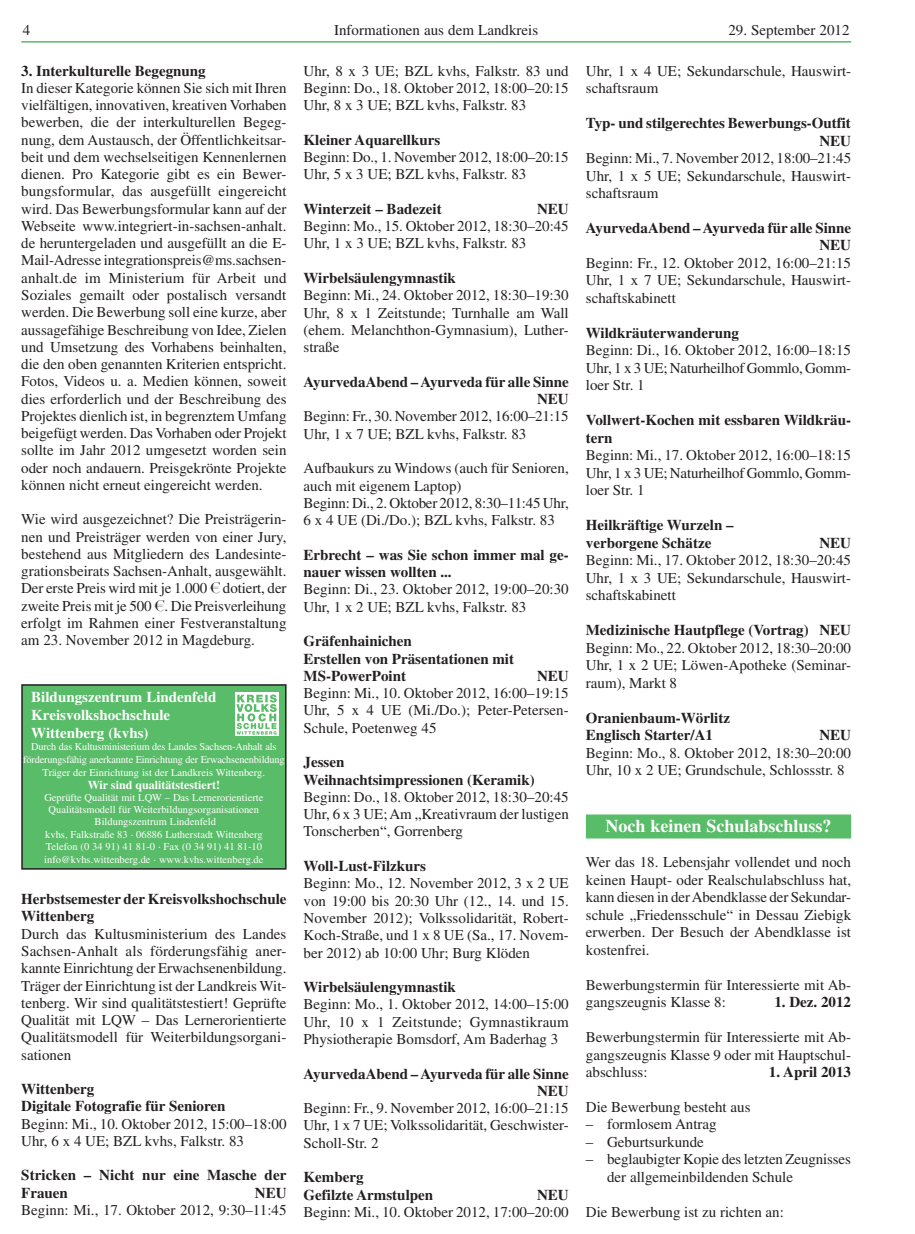
<style>
.page{position:relative;width:915px;height:1234px;background:#fff}
.page>*{position:absolute;margin:0;border:0;box-sizing:border-box;transform-origin:0 0}
.t1{font:700 18px "Times";color:#fff}
.t2{font:15px/17.2px "Times";color:#231f20;text-align:justify}
.t3{font:700 15px/17.2px "Times";color:#231f20}
.t4{font:700 15px/18px "Times";color:#fff}
.t5{font:700 12px "Times";color:#fff}
.t6{font:10.5px/12.3px "Times";color:#fff;text-align:center}
.s1{font-family:"Linotype Euro Font Ato F"}
</style>
<div class="page">
<hr style="left:21px;top:41px;width:829px;height:2px;background:#59bc68">
<div style="left:22px;top:684px;width:264px;height:184px;background:#59bc68"></div>
<div style="left:21px;top:684px;width:265px;height:185px;border:2px solid #231f20"></div>
<svg style="left:235px;top:692px;width:43px;height:43px"></svg>
<svg style="left:236px;top:694px;width:40px;height:40px"></svg>
<div style="left:585px;top:814px;width:265px;height:24px;background:#59bc68"></div>
<p class="t2" style="left:23px;top:21px;width:9px">4</p>
<p class="t2" style="left:334px;top:21px;width:206px">Informationen aus dem Landkreis</p>
<p class="t2" style="left:728px;top:21px;width:123px">29. September 2012</p>
<p class="t3" style="left:21px;top:62px;width:186px">3. Interkulturelle Begegnung</p>
<p class="t2" style="left:21px;top:79px;width:267px">In dieser Kategorie können Sie sich mit Ihren vielfältigen, innovativen, kreativen Vorhaben bewerben, die der interkulturellen Begeg&shy;nung, dem Austausch, der Öffentlichkeitsar&shy;beit und dem wechselseitigen Kennenlernen dienen. Pro Kategorie gibt es ein Bewer&shy;bungsformular, das ausgefüllt eingereicht wird. Das Bewerbungsformular kann auf der Webseite www.integriert-in-sachsen-anhalt. de heruntergeladen und ausgefüllt an die E-Mail-Adresse integrationspreis@ms.sachsen&shy;anhalt.de im Ministerium für Arbeit und Soziales gemailt oder postalisch versandt werden. Die Bewerbung soll eine kurze, aber aussagefähige Beschreibung von Idee, Zielen und Umsetzung des Vorhabens beinhalten, die den oben genannten Kriterien entspricht.<br>Fotos, Videos u. a. Medien können, soweit dies erforderlich und der Beschreibung des Projektes dienlich ist, in begrenztem Umfang beigefügt werden. Das Vorhaben oder Projekt sollte im Jahr 2012 umgesetzt worden sein oder noch andauern. Preisgekrönte Projekte können nicht erneut eingereicht werden.</p>
<p class="t2" style="left:21px;top:510px;width:267px">Wie wird ausgezeichnet? Die Preisträgerin&shy;nen und Preisträger werden von einer Jury, bestehend aus Mitgliedern des Landesinte&shy;grationsbeirats Sachsen-Anhalt, ausgewählt.<br>Der erste Preis wird mit je 1.000 <span class="s1">r</span> dotiert, der zweite Preis mit je 500 <span class="s1">r</span>. Die Preisverleihung erfolgt im Rahmen einer Festveranstaltung am 23. November 2012 in Magdeburg.</p>
<p class="t2" style="left:303px;top:62px;width:267px">Uhr, 8 x 3 UE; BZL kvhs, Falkstr. 83 und Beginn: Do., 18. Oktober 2012, 18:00–20:15<br>Uhr, 8 x 3 UE; BZL kvhs, Falkstr. 83</p>
<p class="t3" style="left:303px;top:131px;width:138px">Kleiner Aquarellkurs</p>
<p class="t2" style="left:303px;top:148px;width:266px">Beginn: Do., 1. November 2012, 18:00–20:15<br>Uhr, 5 x 3 UE; BZL kvhs, Falkstr. 83</p>
<p class="t3" style="left:303px;top:200px;width:140px">Winterzeit – Badezeit</p>
<p class="t3" style="left:537px;top:200px;width:33px">NEU</p>
<p class="t2" style="left:303px;top:217px;width:267px">Beginn: Mo., 15. Oktober 2012, 18:30–20:45<br>Uhr, 1 x 3 UE; BZL kvhs, Falkstr. 83</p>
<p class="t3" style="left:303px;top:269px;width:154px">Wirbelsäulengymnastik</p>
<p class="t2" style="left:303px;top:286px;width:267px">Beginn: Mi., 24. Oktober 2012, 18:30–19:30<br>Uhr, 8 x 1 Zeitstunde; Turnhalle am Wall (ehem. Melanchthon-Gymnasium), Luther&shy;straße</p>
<p class="t3" style="left:303px;top:373px;width:267px;text-align:right">AyurvedaAbend – Ayurveda für alle Sinne<br>NEU</p>
<p class="t2" style="left:303px;top:407px;width:266px">Beginn: Fr., 30. November 2012, 16:00–21:15<br>Uhr, 1 x 7 UE; BZL kvhs, Falkstr. 83</p>
<p class="t2" style="left:303px;top:459px;width:267px;text-align:left">Aufbaukurs zu Windows (auch für Senioren, auch mit eigenem Laptop)<br>Beginn: Di., 2. Oktober 2012, 8:30–11:45 Uhr, 6 x 4 UE (Di./Do.); BZL kvhs, Falkstr. 83</p>
<p class="t3" style="left:303px;top:545px;width:267px">Erbrecht – was Sie schon immer mal ge&shy;nauer wissen wollten ...</p>
<p class="t2" style="left:303px;top:580px;width:267px">Beginn: Di., 23. Oktober 2012, 19:00–20:30<br>Uhr, 1 x 2 UE; BZL kvhs, Falkstr. 83</p>
<p class="t3" style="left:303px;top:632px;width:212px">Gräfenhainichen<br>Erstellen von Präsentationen mit<br>MS-PowerPoint</p>
<p class="t2" style="left:585px;top:62px;width:267px">Uhr, 1 x 4 UE; Sekundarschule, Hauswirt&shy;schaftsraum</p>
<p class="t3" style="left:585px;top:114px;width:267px;text-align:right">Typ- und stilgerechtes Bewerbungs-Outfit<br>NEU</p>
<p class="t2" style="left:585px;top:149px;width:267px">Beginn: Mi., 7. November 2012, 18:00–21:45<br>Uhr, 1 x 5 UE; Sekundarschule, Hauswirt&shy;schaftsraum</p>
<p class="t3" style="left:585px;top:219px;width:267px;text-align:right">AyurvedaAbend – Ayurveda für alle Sinne<br>NEU</p>
<p class="t2" style="left:585px;top:254px;width:267px">Beginn: Fr., 12. Oktober 2012, 16:00–21:15<br>Uhr, 1 x 7 UE; Sekundarschule, Hauswirt&shy;schaftskabinett</p>
<p class="t3" style="left:585px;top:324px;width:155px">Wildkräuterwanderung</p>
<p class="t2" style="left:585px;top:341px;width:267px">Beginn: Di., 16. Oktober 2012, 16:00–18:15<br>Uhr, 1 x 3 UE; Naturheilhof Gommlo, Gomm&shy;loer Str. 1</p>
<p class="t3" style="left:585px;top:411px;width:267px">Vollwert-Kochen mit essbaren Wildkräu&shy;tern</p>
<p class="t2" style="left:585px;top:446px;width:267px">Beginn: Mi., 17. Oktober 2012, 16:00–18:15<br>Uhr, 1 x 3 UE; Naturheilhof Gommlo, Gomm&shy;loer Str. 1</p>
<p class="t3" style="left:585px;top:516px;width:149px">Heilkräftige Wurzeln – verborgene Schätze</p>
<p class="t3" style="left:819px;top:533px;width:33px">NEU</p>
<p class="t2" style="left:585px;top:551px;width:267px">Beginn: Mi., 17. Oktober 2012, 18:30–20:45<br>Uhr, 1 x 3 UE; Sekundarschule, Hauswirt&shy;schaftskabinett</p>
<p class="t3" style="left:585px;top:621px;width:267px">Medizinische Hautpflege (Vortrag) NEU</p>
<p class="t2" style="left:585px;top:638px;width:267px">Beginn: Mo., 22. Oktober 2012, 18:30–20:00<br>Uhr, 1 x 2 UE; Löwen-Apotheke (Seminar&shy;raum), Markt 8</p>
<p class="t3" style="left:585px;top:708px;width:146px">Oranienbaum-Wörlitz<br>Englisch Starter/A1</p>
<p class="t3" style="left:537px;top:666px;width:33px">NEU</p>
<p class="t2" style="left:303px;top:684px;width:267px">Beginn: Mi., 10. Oktober 2012, 16:00–19:15<br>Uhr, 5 x 4 UE (Mi./Do.); Peter-Petersen-Schule, Poetenweg 45</p>
<p class="t3" style="left:303px;top:753px;width:232px">Jessen<br>Weihnachtsimpressionen (Keramik)</p>
<p class="t2" style="left:303px;top:788px;width:267px">Beginn: Do., 18. Oktober 2012, 18:30–20:45<br>Uhr, 6 x 3 UE; Am „Kreativraum der lustigen Tonscherben“, Gorrenberg</p>
<p class="t3" style="left:303px;top:856px;width:124px">Woll-Lust-Filzkurs</p>
<p class="t2" style="left:303px;top:874px;width:267px">Beginn: Mo., 12. November 2012, 3 x 2 UE von 19:00 bis 20:30 Uhr (12., 14. und 15.<br>November 2012); Volkssolidarität, Robert-Koch-Straße, und 1 x 8 UE (Sa., 17. Novem&shy;ber 2012) ab 10:00 Uhr; Burg Klöden</p>
<p class="t3" style="left:303px;top:977px;width:154px">Wirbelsäulengymnastik</p>
<p class="t2" style="left:303px;top:995px;width:267px">Beginn: Mo., 1. Oktober 2012, 14:00–15:00<br>Uhr, 10 x 1 Zeitstunde; Gymnastikraum Physiotherapie Bomsdorf, Am Baderhag 3</p>
<p class="t3" style="left:303px;top:1064px;width:267px;text-align:right">AyurvedaAbend – Ayurveda für alle Sinne<br>NEU</p>
<p class="t2" style="left:303px;top:1099px;width:267px">Beginn: Fr., 9. November 2012, 16:00–21:15<br>Uhr, 1 x 7 UE; Volkssolidarität, Geschwister-Scholl-Str. 2</p>
<p class="t3" style="left:303px;top:1167px;width:131px">Kemberg<br>Gefilzte Armstulpen</p>
<p class="t4" style="left:31px;top:687px;width:186px">Bildungszentrum Lindenfeld<br>Kreisvolkshochschule<br>Wittenberg (kvhs)</p>
<p class="t6" style="left:23px;top:740px;width:262px">Durch das Kultusministerium des Landes Sachsen-Anhalt als förderungsfähig anerkannte Einrichtung der Erwachsenenbildung<br>Träger der Einrichtung ist der Landkreis Wittenberg.</p>
<p class="t5" style="left:88px;top:777px;width:134px">Wir sind qualitätstestiert!</p>
<p class="t6" style="left:44px;top:791px;width:221px">Geprüfte Qualität mit LQW – Das Lernerorientierte Qualitätsmodell für Weiterbildungsorganisationen Bildungszentrum Lindenfeld<br>kvhs, Falkstraße 83 · 06886 Lutherstadt Wittenberg Telefon (0 34 91) 41 81-0 · Fax (0 34 91) 41 81-10 info@kvhs.wittenberg.de · www.kvhs.wittenberg.de</p>
<p class="t3" style="left:21px;top:890px;width:267px">Herbstsemester der Kreisvolkshochschule<br>Wittenberg</p>
<p class="t2" style="left:21px;top:924px;width:267px">Durch das Kultusministerium des Landes Sachsen-Anhalt als förderungsfähig aner&shy;kannte Einrichtung der Erwachsenenbildung.<br>Träger der Einrichtung ist der Landkreis Wit&shy;tenberg. Wir sind qualitätstestiert! Geprüfte Qualität mit LQW – Das Lernerorientierte Qualitätsmodell für Weiterbildungsorgani&shy;sationen</p>
<p class="t3" style="left:21px;top:1079px;width:206px">Wittenberg<br>Digitale Fotografie für Senioren</p>
<p class="t2" style="left:21px;top:1114px;width:267px">Beginn: Mi., 10. Oktober 2012, 15:00–18:00<br>Uhr, 6 x 4 UE; BZL kvhs, Falkstr. 83</p>
<p class="t3" style="left:21px;top:1166px;width:267px">Stricken – Nicht nur eine Masche der<br>Frauen</p>
<p class="t3" style="left:819px;top:726px;width:33px">NEU</p>
<p class="t2" style="left:585px;top:743px;width:267px">Beginn: Mo., 8. Oktober 2012, 18:30–20:00<br>Uhr, 10 x 2 UE; Grundschule, Schlossstr. 8</p>
<p class="t1" style="left:605px;top:815px;width:227px">Noch keinen Schulabschluss?</p>
<p class="t2" style="left:585px;top:853px;width:267px">Wer das 18. Lebensjahr vollendet und noch keinen Haupt- oder Realschulabschluss hat, kann diesen in der Abendklasse der Sekundar&shy;schule „Friedensschule“ in Dessau Ziebigk erwerben. Der Besuch der Abendklasse ist kostenfrei.</p>
<p class="t2" style="left:585px;top:975px;width:267px">Bewerbungstermin für Interessierte mit Ab&shy;gangszeugnis Klasse 8:</p>
<p class="t3" style="left:774px;top:992px;width:78px">1. Dez. 2012</p>
<p class="t2" style="left:585px;top:1027px;width:267px">Bewerbungstermin für Interessierte mit Ab&shy;gangszeugnis Klasse 9 oder mit Hauptschul&shy;abschluss:</p>
<p class="t3" style="left:768px;top:1062px;width:84px">1. April 2013</p>
<p class="t2" style="left:585px;top:1097px;width:166px">Die Bewerbung besteht aus</p>
<p class="t2" style="left:585px;top:1115px;width:132px">– formlosem Antrag</p>
<p class="t2" style="left:585px;top:1132px;width:119px">– Geburtsurkunde</p>
<p class="t2" style="left:607px;top:1150px;width:245px;text-indent:-21px">– beglaubigter Kopie des letzten Zeugnisses der allgemeinbildenden Schule</p>
<p class="t2" style="left:585px;top:1202px;width:199px">Die Bewerbung ist zu richten an:</p>
<p class="t3" style="left:255px;top:1183px;width:33px">NEU</p>
<p class="t2" style="left:21px;top:1200px;width:267px">Beginn: Mi., 17. Oktober 2012, 9:30–11:45</p>
<p class="t3" style="left:537px;top:1185px;width:33px">NEU</p>
<p class="t2" style="left:303px;top:1202px;width:267px">Beginn: Mi., 10. Oktober 2012, 17:00–20:00</p>
</div>
